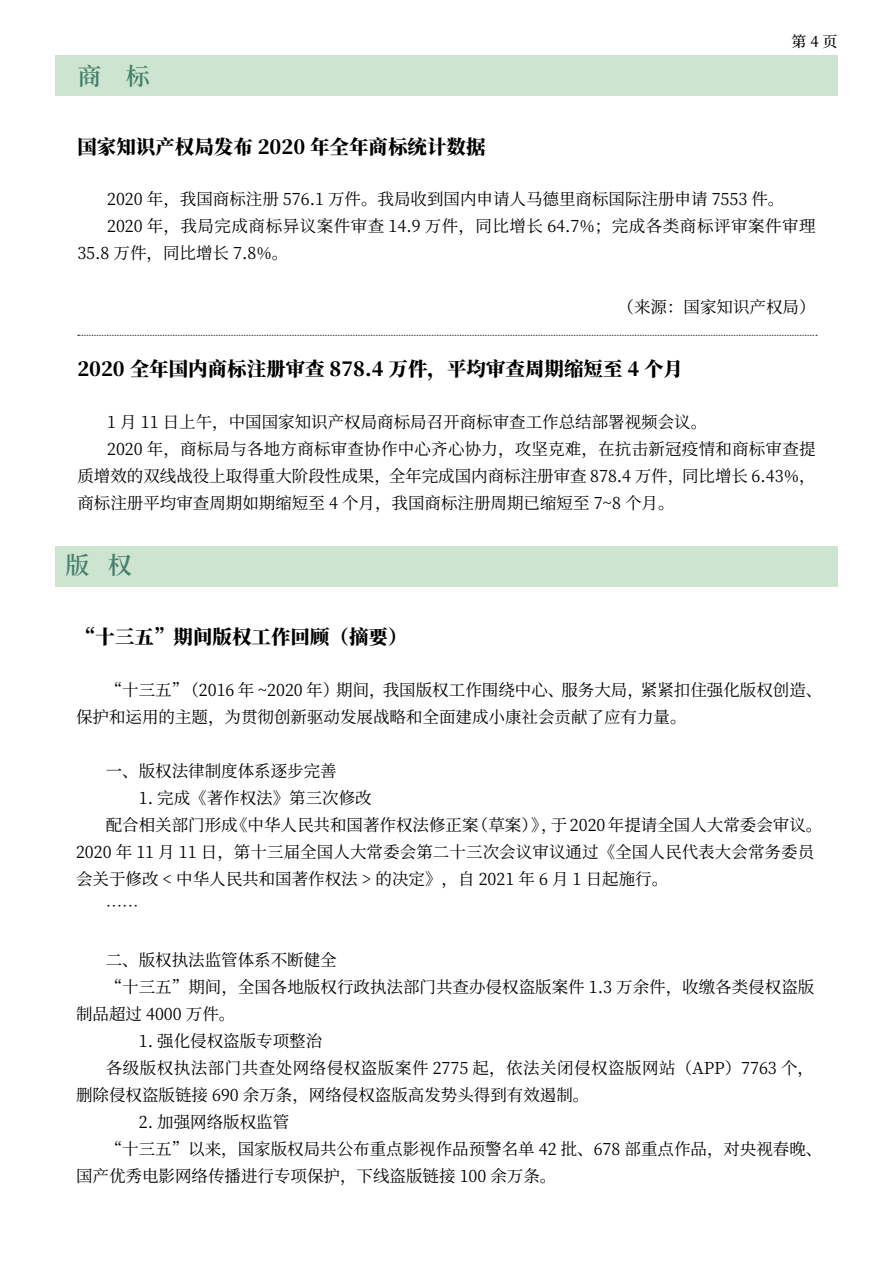
<style>
.page{position:relative;width:893px;height:1263px;background:#fff}
.page>*{position:absolute;margin:0;border:0;box-sizing:border-box;transform-origin:0 0}
.t1{font:600 24px "Source Han Serif CN";color:#44806b}
.t2{font:800 19.5px "Source Han Serif CN";color:#000}
.t3{font:16.5px/27px "Source Han Serif CN";color:#000}
.t4{font:16.5px "Source Han Serif CN";letter-spacing:.03em;color:#000}
.t5{font:500 15px "Source Han Serif CN";color:#000}
</style>
<div class="page">
<div style="left:55px;top:55px;width:782px;height:41px;background:#cde4d0"></div>
<div style="left:56px;top:546px;width:782px;height:40px;background:#cde4d0"></div>
<svg style="left:78px;top:335px;width:739px;height:1px"></svg>
<h1 class="t1" style="left:77px;top:63px;width:74px">商 标</h1>
<p class="t5" style="left:792px;top:33px;width:47px">第 4 页</p>
<p class="t2" style="left:77px;top:135px;width:410px">国家知识产权局发布 2020 年全年商标统计数据</p>
<p class="t3" style="left:107px;top:186px;width:679px">2020 年，我国商标注册 576.1 万件。我局收到国内申请人马德里商标国际注册申请 7553 件。</p>
<p class="t4" style="left:107px;top:217px;width:710px">2020 年，我局完成商标异议案件审查 14.9 万件，同比增长 64.7%；完成各类商标评审案件审理</p>
<p class="t3" style="left:77px;top:240px;width:212px">35.8 万件，同比增长 7.8%。</p>
<p class="t3" style="left:618px;top:294px;width:199px">（来源：国家知识产权局）</p>
<p class="t2" style="left:77px;top:358px;width:607px">2020 全年国内商标注册审查 878.4 万件，平均审查周期缩短至 4 个月</p>
<p class="t3" style="left:107px;top:408px;width:602px">1 月 11 日上午，中国国家知识产权局商标局召开商标审查工作总结部署视频会议。</p>
<p class="t3" style="left:107px;top:435px;width:710px">2020 年，商标局与各地方商标审查协作中心齐心协力，攻坚克难，在抗击新冠疫情和商标审查提</p>
<p class="t3" style="left:77px;top:462px;width:740px">质增效的双线战役上取得重大阶段性成果，全年完成国内商标注册审查 878.4 万件，同比增长 6.43%，</p>
<p class="t3" style="left:77px;top:489px;width:599px">商标注册平均审查周期如期缩短至 4 个月，我国商标注册周期已缩短至 7~8 个月。</p>
<h1 class="t1" style="left:66px;top:552px;width:68px">版 权</h1>
<p class="t2" style="left:76px;top:626px;width:333px">“十三五”期间版权工作回顾（摘要）</p>
<p class="t3" style="left:76px;top:676px;width:748px;text-indent:30px">“十三五”（2016 年 ~2020 年）期间，我国版权工作围绕中心、服务大局，紧紧扣住强化版权创造、保护和运用的主题，为贯彻创新驱动发展战略和全面建成小康社会贡献了应有力量。</p>
<p class="t3" style="left:106px;top:757px;width:233px">一、版权法律制度体系逐步完善</p>
<p class="t3" style="left:106px;top:784px;width:267px">　　1. 完成《著作权法》第三次修改</p>
<p class="t3" style="left:106px;top:811px;width:718px">配合相关部门形成《中华人民共和国著作权法修正案（草案）》，于 2020 年提请全国人大常委会审议。</p>
<p class="t3" style="left:76px;top:838px;width:740px">2020 年 11 月 11 日，第十三届全国人大常委会第二十三次会议审议通过《全国人民代表大会常务委员</p>
<p class="t3" style="left:76px;top:865px;width:594px">会关于修改 &lt; 中华人民共和国著作权法 &gt; 的决定》，自 2021 年 6 月 1 日起施行。</p>
<p class="t3" style="left:106px;top:892px;width:34px">……</p>
<p class="t3" style="left:106px;top:946px;width:233px">二、版权执法监管体系不断健全</p>
<p class="t3" style="left:106px;top:973px;width:710px">“十三五”期间，全国各地版权行政执法部门共查办侵权盗版案件 1.3 万余件，收缴各类侵权盗版</p>
<p class="t3" style="left:76px;top:1000px;width:161px">制品超过 4000 万件。</p>
<p class="t3" style="left:106px;top:1027px;width:218px">　　1. 强化侵权盗版专项整治</p>
<p class="t4" style="left:106px;top:1058px;width:710px">各级版权执法部门共查处网络侵权盗版案件 2775 起，依法关闭侵权盗版网站（APP）7763 个，</p>
<p class="t3" style="left:76px;top:1081px;width:515px">删除侵权盗版链接 690 余万条，网络侵权盗版高发势头得到有效遏制。</p>
<p class="t3" style="left:106px;top:1108px;width:185px">　　2. 加强网络版权监管</p>
<p class="t3" style="left:106px;top:1135px;width:718px">“十三五”以来，国家版权局共公布重点影视作品预警名单 42 批、678 部重点作品，对央视春晚、</p>
<p class="t3" style="left:76px;top:1162px;width:482px">国产优秀电影网络传播进行专项保护，下线盗版链接 100 余万条。</p>
</div>
